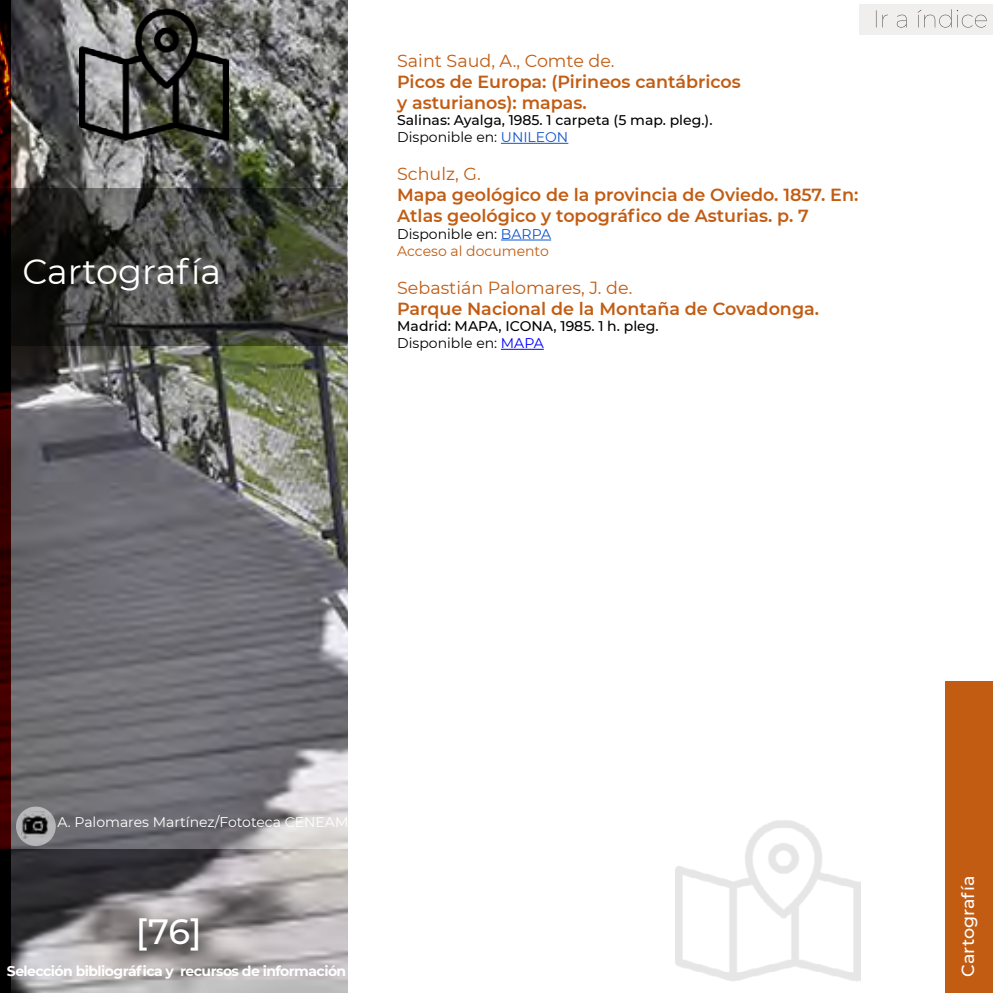
<style>
.page{position:relative;width:993px;height:993px;background:#fff}
.page>*{position:absolute;margin:0;border:0;box-sizing:border-box;transform-origin:0 0}
.t1{font:35px "Montserrat";color:#fff}
.t2{font:500 35px "Montserrat";color:#fff}
.t3{font:600 17.5px/21px "Montserrat";color:#c25c12}
.t4{font:17.5px "Montserrat";color:#c25c12}
.t5{font:500 17.5px "Montserrat";color:#fff}
.t6{font:500 14px/16.8px "Montserrat";color:#000}
.t7{font:700 14px "Montserrat";letter-spacing:-.04em;color:#fff}
.t8{font:14px/16.8px "Montserrat";color:#c25c12}
.t9{font:14px "Montserrat";color:#fff}
.s1{font-weight:400}
.s2{font-weight:400;color:#15c}
.s3{color:#000}
.s4{color:#15c}
.s5{font-weight:400;color:#00f}
</style>
<div class="page">
<img style="left:10px;top:0;width:337px;height:849px">
<svg style="left:10px;top:849px;width:337px;height:130px;background:#8a8688"></svg>
<svg style="left:0;top:0;width:10px;height:979px;background:#2b0100"></svg>
<svg style="left:0;top:979px;width:347px;height:13px;background:#aeaeae"></svg>
<svg style="left:0;top:189px;width:346px;height:157px;background:#3a3a35"></svg>
<div style="left:944px;top:681px;width:48px;height:311px;background:#c25c12"></div>
<img style="left:675px;top:820px;width:184px;height:161px">
<div style="left:859px;top:5px;width:133px;height:30px;background:#f0efee"></div>
<svg style="left:875px;top:9px;width:111px;height:19px"></svg>
<svg style="left:16px;top:806px;width:40px;height:39px"></svg>
<img style="left:21px;top:811px;width:27px;height:27px">
<hr style="left:500px;top:143px;width:68px;height:1px;background:#15c">
<hr style="left:500px;top:239px;width:51px;height:1px;background:#15c">
<hr style="left:500px;top:349px;width:43px;height:1px;background:#00f">
<img style="left:79px;top:0;width:150px;height:150px">
<h1 class="t1" style="left:22px;top:247px;width:200px">Cartografía</h1>
<p class="t4" style="left:397px;top:48px;width:219px">Saint Saud, A., Comte de.</p>
<p class="t3" style="left:397px;top:70px;width:345px">Picos de Europa: (Pirineos cantábricos y asturianos): mapas.</p>
<p class="t6" style="left:397px;top:111px;width:317px">Salinas: Ayalga, 1985. 1 carpeta (5 map. pleg.).<br><span class="s1">Disponible en:</span> <span class="s2">UNILEON</span></p>
<p class="t4" style="left:397px;top:162px;width:85px">Schulz, G.</p>
<p class="t3" style="left:397px;top:183px;width:462px">Mapa geológico de la provincia de Oviedo. 1857. En:<br>Atlas geológico y topográfico de Asturias. p. 7</p>
<p class="t8" style="left:397px;top:225px;width:155px"><span class="s3">Disponible en:</span> <span class="s4">BARPA<br></span>Acceso al documento</p>
<p class="t4" style="left:397px;top:275px;width:237px">Sebastián Palomares, J. de.</p>
<p class="t3" style="left:397px;top:297px;width:423px">Parque Nacional de la Montaña de Covadonga.</p>
<p class="t6" style="left:397px;top:317px;width:263px">Madrid: MAPA, ICONA, 1985. 1 h. pleg.<br><span class="s1">Disponible en:</span> <span class="s5">MAPA</span></p>
<p class="t9" style="left:57px;top:812px;width:292px">A. Palomares Martínez/Fototeca CENEAM</p>
<h1 class="t2" style="left:136px;top:906px;width:67px">[76]</h1>
<p class="t7" style="left:7px;top:960px;width:341px">Selección bibliográfica y recursos de información</p>
<p class="t5" style="left:955px;top:976px;width:102px;rotate:-90deg">Cartografía</p>
</div>
